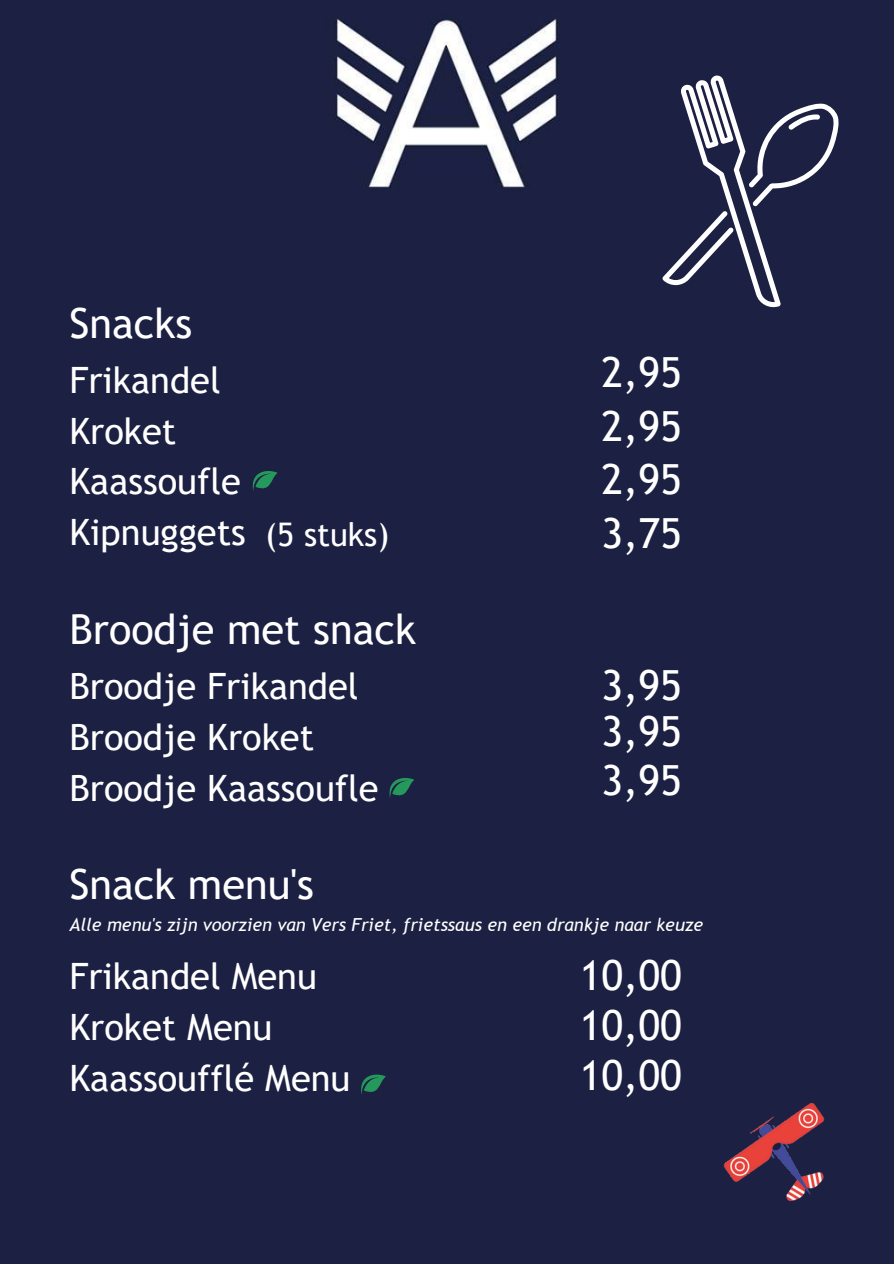
<style>
.page{position:relative;width:894px;height:1264px;background:#fff}
.page>*{position:absolute;margin:0;border:0;box-sizing:border-box;transform-origin:0 0}
.t1{font:41.55px "Trebuchet MS";color:#fff}
.t2{font:36.3px/50.7px "Trebuchet MS";color:#fff}
.t3{font:32.55px "Trebuchet MS";color:#fff}
.t4{font:italic 18px "Trebuchet MS";color:#fff}
</style>
<div class="page">
<div style="left:0;top:0;width:893px;height:1263px;background:#1c2042"></div>
<img style="left:334px;top:19px;width:225px;height:169px">
<svg style="left:662px;top:75px;width:177px;height:233px"></svg>
<img style="left:723px;top:1103px;width:102px;height:98px">
<svg style="left:361px;top:1074px;width:24px;height:20px"></svg>
<svg style="left:252px;top:471px;width:25px;height:20px"></svg>
<svg style="left:389px;top:778px;width:25px;height:19px"></svg>
<h1 class="t1" style="left:69px;top:299px;width:124px">Snacks</h1>
<h1 class="t2" style="left:69px;top:355px;width:178px">Frikandel<br>Kroket<br>Kaassoufle<br>Kipnuggets</h1>
<h1 class="t1" style="left:601px;top:348px;width:82px">2,95</h1>
<h2 class="t1" style="left:601px;top:402px;width:82px">2,95</h2>
<p class="t1" style="left:601px;top:455px;width:82px">2,95</p>
<h1 class="t3" style="left:265px;top:515px;width:125px">(5 stuks)</h1>
<h1 class="t1" style="left:601px;top:509px;width:82px">3,75</h1>
<h1 class="t1" style="left:69px;top:605px;width:348px">Broodje met snack</h1>
<h1 class="t2" style="left:69px;top:661px;width:311px">Broodje Frikandel<br>Broodje Kroket<br>Broodje Kaassoufle</h1>
<p class="t1" style="left:69px;top:860px;width:246px">Snack menu's</p>
<p class="t1" style="left:601px;top:660px;width:82px">3,95</p>
<h2 class="t1" style="left:601px;top:707px;width:82px">3,95</h2>
<p class="t1" style="left:601px;top:756px;width:82px">3,95</p>
<h1 class="t4" style="left:69px;top:914px;width:635px">Alle menu's zijn voorzien van Vers Friet, frietssaus en een drankje naar keuze</h1>
<p class="t2" style="left:69px;top:951px;width:282px">Frikandel Menu<br>Kroket Menu<br>Kaassoufflé Menu</p>
<h2 class="t1" style="left:579px;top:950px;width:104px">10,00</h2>
<p class="t1" style="left:579px;top:1001px;width:104px">10,00</p>
<h3 class="t1" style="left:579px;top:1050px;width:104px">10,00</h3>
</div>
